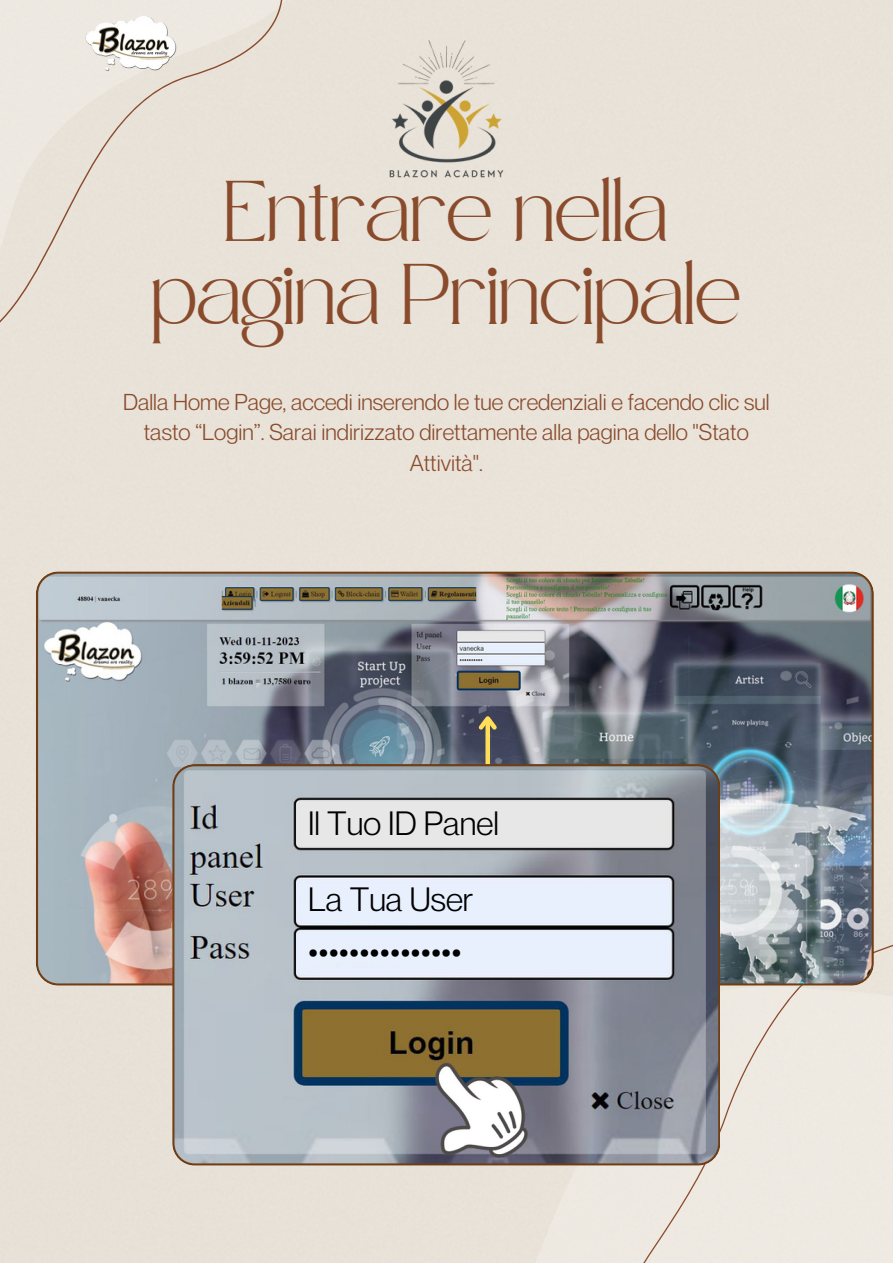
<style>
.page{position:relative;width:893px;height:1264px;background:#fff}
.page>*{position:absolute;margin:0;border:0;box-sizing:border-box;transform-origin:0 0}
.t1{font:42px/83.2px "Safira March";color:#894b2c;text-align:center}
.t2{font:40.5px "Neue Montreal";color:#000}
.t3{font:33px "Neue Montreal";color:#000}
.t4{font:22.5px/30.3px "Neue Montreal";color:#894b2c;text-align:center}
</style>
<div class="page">
<div style="left:0;top:0;width:892px;height:1262px;background:#e9e2d8"></div>
<div style="left:290px;top:0;width:61px;height:352px;background:#e8e2d8"></div>
<svg style="left:0;top:0;width:290px;height:352px;background:#e8e2d8"></svg>
<div style="left:400px;top:858px;width:492px;height:404px;background:#e8e2d8"></div>
<svg style="left:516px;top:888px;width:376px;height:374px;background:#ece7df"></svg>
<img style="left:36px;top:571px;width:837px;height:414px">
<img style="left:75px;top:12px;width:106px;height:63px">
<img style="left:370px;top:32px;width:152px;height:152px">
<div style="left:485px;top:718px;width:5px;height:85px;background:#ffde59"></div>
<svg style="left:474px;top:711px;width:26px;height:22px"></svg>
<svg style="left:172px;top:764px;width:548px;height:401px;background:#a8acb0"></svg>
<img style="left:415px;top:1046px;width:118px;height:114px">
<p class="t1" style="left:151px;top:185px;width:591px">Entrare nella pagina Principale</p>
<p class="t4" style="left:123px;top:386px;width:647px">Dalla Home Page, accedi inserendo le tue credenziali e facendo clic sul tasto “Login”. Sarai indirizzato direttamente alla pagina dello "Stato<br>Attività".</p>
<p class="t3" style="left:308px;top:802px;width:192px">Il Tuo ID Panel</p>
<p class="t3" style="left:308px;top:879px;width:167px">La Tua User</p>
<p class="t2" style="left:308px;top:926px;width:155px">•••••••••••••••</p>
</div>
